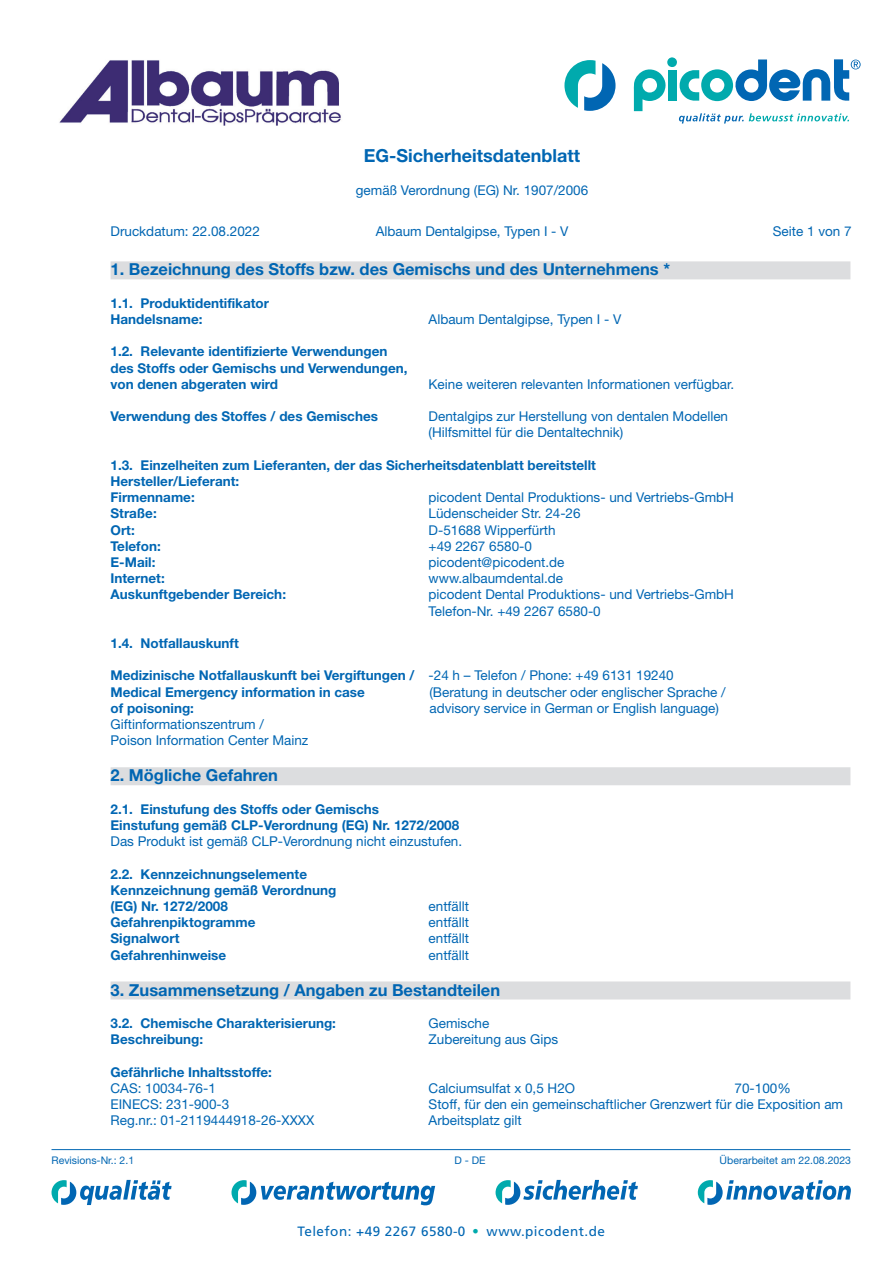
<style>
.page{position:relative;width:893px;height:1263px;background:#fff}
.page>*{position:absolute;margin:0;border:0;box-sizing:border-box;transform-origin:0 0}
.t1{font:39px "Frutiger LT Std";color:#00aaad}
.t2{font:700 18px "Helvetica Neue LT Std";color:#0166b3}
.t3{font:700 16.5px "Helvetica Neue LT Std";color:#0166b3}
.t4{font:13.5px/16.2px "Helvetica Neue LT Std";color:#0166b3}
.t5{font:700 13.5px/16.2px "Helvetica Neue LT Std";color:#0166b3}
.t6{font:13.5px "Frutiger LT Std";letter-spacing:.035em;color:#0166b3}
.t7{font:10.5px "Helvetica Neue LT Std";color:#0166b3}
.s1{font-weight:400}
</style>
<div class="page">
<svg style="left:52px;top:1180px;width:120px;height:25px"></svg>
<svg style="left:496px;top:1180px;width:142px;height:25px"></svg>
<svg style="left:698px;top:1180px;width:153px;height:25px"></svg>
<svg style="left:231px;top:1180px;width:204px;height:25px"></svg>
<hr style="left:52px;top:1149px;width:798px;height:1px;background:#0166b3">
<svg style="left:634px;top:69px;width:32px;height:42px"></svg>
<div style="left:668px;top:70px;width:9px;height:31px;background:#00aaad"></div>
<div style="left:667px;top:57px;width:10px;height:10px;background:#00aaad;border-radius:50%"></div>
<svg style="left:564px;top:60px;width:51px;height:51px"></svg>
<svg style="left:679px;top:113px;width:170px;height:11px"></svg>
<svg style="left:680px;top:59px;width:181px;height:42px"></svg>
<img style="left:59px;top:60px;width:282px;height:65px">
<div style="left:111px;top:261px;width:739px;height:18px;background:#dcdddf"></div>
<div style="left:111px;top:767px;width:739px;height:18px;background:#dcdddf"></div>
<div style="left:111px;top:981px;width:739px;height:18px;background:#dcdddf"></div>
<h2 class="t2" style="left:364px;top:144px;width:218px">EG-Sicherheitsdatenblatt</h2>
<p class="t4" style="left:356px;top:182px;width:234px">gemäß Verordnung (EG) Nr. 1907/2006</p>
<p class="t4" style="left:111px;top:223px;width:151px">Druckdatum: 22.08.2022</p>
<p class="t4" style="left:376px;top:223px;width:194px">Albaum Dentalgipse, Typen I - V</p>
<p class="t4" style="left:773px;top:223px;width:80px">Seite 1 von 7</p>
<p class="t3" style="left:111px;top:259px;width:561px">1. Bezeichnung des Stoffs bzw. des Gemischs und des Unternehmens *</p>
<p class="t5" style="left:111px;top:295px;width:160px">1.1. Produktidentifikator<br>Handelsname:</p>
<p class="t4" style="left:429px;top:311px;width:194px">Albaum Dentalgipse, Typen I - V</p>
<p class="t5" style="left:111px;top:343px;width:299px">1.2. Relevante identifizierte Verwendungen des Stoffs oder Gemischs und Verwendungen, von denen abgeraten wird</p>
<p class="t4" style="left:429px;top:376px;width:307px">Keine weiteren relevanten Informationen verfügbar.</p>
<p class="t5" style="left:111px;top:408px;width:269px">Verwendung des Stoffes / des Gemisches</p>
<p class="t4" style="left:429px;top:408px;width:301px">Dentalgips zur Herstellung von dentalen Modellen (Hilfsmittel für die Dentaltechnik)</p>
<p class="t5" style="left:111px;top:457px;width:487px">1.3. Einzelheiten zum Lieferanten, der das Sicherheitsdatenblatt bereitstellt<br>Hersteller/Lieferant:<br>Firmenname:</p>
<p class="t4" style="left:429px;top:489px;width:307px">picodent Dental Produktions- und Vertriebs-GmbH</p>
<p class="t5" style="left:111px;top:505px;width:48px">Straße:</p>
<p class="t4" style="left:429px;top:505px;width:154px">Lüdenscheider Str. 24-26</p>
<p class="t5" style="left:111px;top:521px;width:26px">Ort:</p>
<p class="t4" style="left:429px;top:522px;width:129px">D-51688 Wipperfürth</p>
<p class="t5" style="left:111px;top:538px;width:52px">Telefon:</p>
<p class="t4" style="left:429px;top:538px;width:105px">+49 2267 6580-0</p>
<p class="t5" style="left:111px;top:554px;width:46px">E-Mail:</p>
<p class="t4" style="left:429px;top:554px;width:137px">picodent@picodent.de</p>
<p class="t5" style="left:111px;top:570px;width:56px">Internet:</p>
<p class="t4" style="left:429px;top:570px;width:136px">www.albaumdental.de</p>
<p class="t5" style="left:111px;top:586px;width:177px">Auskunftgebender Bereich:</p>
<p class="t4" style="left:429px;top:586px;width:307px">picodent Dental Produktions- und Vertriebs-GmbH<br>Telefon-Nr. +49 2267 6580-0</p>
<p class="t5" style="left:111px;top:635px;width:130px">1.4. Notfallauskunft</p>
<p class="t5" style="left:111px;top:667px;width:565px">Medizinische Notfallauskunft bei Vergiftungen / <span class="s1">-24 h – Telefon / Phone: +49 6131 19240<br></span>Medical Emergency information in case</p>
<p class="t4" style="left:429px;top:684px;width:298px">(Beratung in deutscher oder englischer Sprache /</p>
<p class="t5" style="left:111px;top:700px;width:85px">of poisoning:</p>
<p class="t4" style="left:429px;top:700px;width:291px">advisory service in German or English language)</p>
<p class="t4" style="left:111px;top:716px;width:199px">Giftinformationszentrum /<br>Poison Information Center Mainz</p>
<p class="t3" style="left:111px;top:765px;width:169px">2. Mögliche Gefahren</p>
<p class="t5" style="left:111px;top:800px;width:350px">2.1. Einstufung des Stoffs oder Gemischs<br>Einstufung gemäß CLP-Verordnung (EG) Nr. 1272/2008</p>
<p class="t4" style="left:111px;top:833px;width:353px">Das Produkt ist gemäß CLP-Verordnung nicht einzustufen.</p>
<p class="t5" style="left:111px;top:865px;width:227px">2.2. Kennzeichnungselemente<br>Kennzeichnung gemäß Verordnung (EG) Nr. 1272/2008</p>
<p class="t4" style="left:429px;top:898px;width:42px">entfällt</p>
<p class="t5" style="left:111px;top:914px;width:146px">Gefahrenpiktogramme</p>
<p class="t4" style="left:429px;top:914px;width:42px">entfällt</p>
<p class="t5" style="left:111px;top:930px;width:70px">Signalwort</p>
<p class="t4" style="left:429px;top:930px;width:42px">entfällt</p>
<p class="t5" style="left:111px;top:946px;width:117px">Gefahrenhinweise</p>
<p class="t4" style="left:429px;top:946px;width:42px">entfällt</p>
<p class="t3" style="left:111px;top:979px;width:391px">3. Zusammensetzung / Angaben zu Bestandteilen</p>
<p class="t5" style="left:111px;top:1015px;width:227px">3.2. Chemische Charakterisierung:</p>
<p class="t4" style="left:429px;top:1015px;width:62px">Gemische</p>
<p class="t5" style="left:111px;top:1031px;width:94px">Beschreibung:</p>
<p class="t4" style="left:429px;top:1031px;width:131px">Zubereitung aus Gips</p>
<p class="t5" style="left:111px;top:1063px;width:163px">Gefährliche Inhaltsstoffe:</p>
<p class="t4" style="left:111px;top:1080px;width:107px">CAS: 10034-76-1</p>
<p class="t4" style="left:429px;top:1080px;width:148px">Calciumsulfat x 0,5 H2O</p>
<p class="t4" style="left:735px;top:1080px;width:58px">70-100%</p>
<p class="t4" style="left:111px;top:1096px;width:120px">EINECS: 231-900-3</p>
<p class="t4" style="left:429px;top:1096px;width:416px">Stoff, für den ein gemeinschaftlicher Grenzwert für die Exposition am</p>
<p class="t4" style="left:111px;top:1112px;width:205px">Reg.nr.: 01-2119444918-26-XXXX</p>
<p class="t4" style="left:429px;top:1112px;width:95px">Arbeitsplatz gilt</p>
<p class="t7" style="left:52px;top:1154px;width:84px">Revisions-Nr.: 2.1</p>
<p class="t7" style="left:454px;top:1154px;width:33px">D - DE</p>
<p class="t7" style="left:720px;top:1154px;width:133px">Überarbeitet am 22.08.2023</p>
<p class="t6" style="left:297px;top:1223px;width:170px">Telefon: +49 2267 6580-0</p>
<h1 class="t1" style="left:470px;top:1206px;width:12px">·</h1>
<p class="t6" style="left:487px;top:1223px;width:120px">www.picodent.de</p>
</div>
